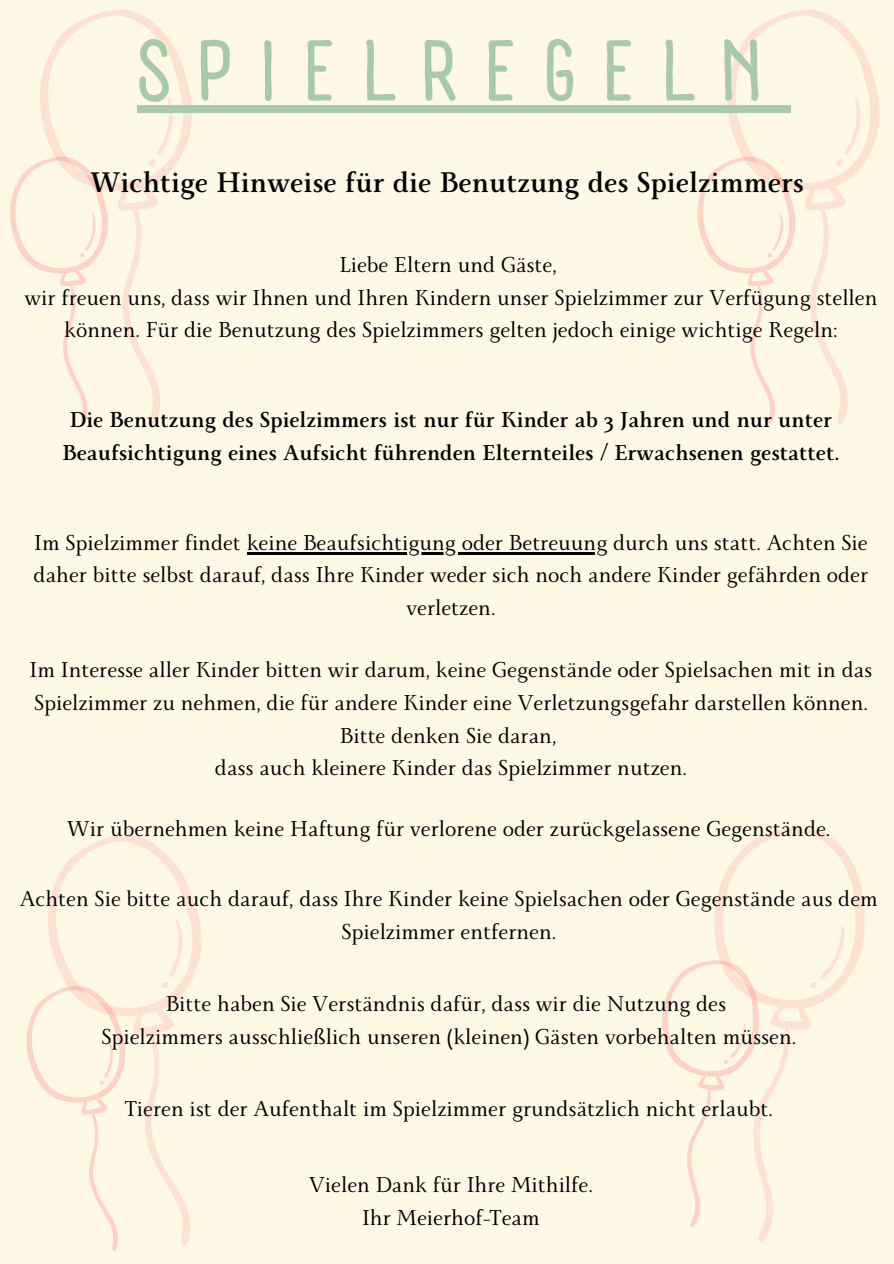
<style>
.page{position:relative;width:894px;height:1264px;background:#fff}
.page>*{position:absolute;margin:0;border:0;box-sizing:border-box;transform-origin:0 0}
.t1{font:700 84px "A Day Without Sun Text";letter-spacing:.31em;color:#a7cba8}
.t2{font:700 31.5px "Monterchi Serif";color:#000}
.t3{font:24px/32.7px "Monterchi Serif";color:#000;text-align:center}
.t4{font:700 24px/32.7px "Monterchi Serif";color:#000;text-align:center}
</style>
<div class="page">
<div style="left:0;top:0;width:893px;height:1263px;background:#fff8e5"></div>
<svg style="left:10px;top:162px;width:30px;height:108px"></svg>
<svg style="left:40px;top:10px;width:152px;height:414px"></svg>
<svg style="left:149px;top:97px;width:24px;height:69px"></svg>
<svg style="left:697px;top:163px;width:29px;height:106px"></svg>
<svg style="left:726px;top:10px;width:153px;height:414px"></svg>
<svg style="left:835px;top:97px;width:25px;height:69px"></svg>
<hr style="left:247px;top:552px;width:360px;height:2px;background:#000">
<svg style="left:26px;top:1000px;width:16px;height:87px"></svg>
<svg style="left:42px;top:835px;width:159px;height:416px"></svg>
<svg style="left:161px;top:918px;width:25px;height:71px"></svg>
<svg style="left:662px;top:828px;width:203px;height:414px"></svg>
<svg style="left:808px;top:922px;width:39px;height:67px"></svg>
<div style="left:137px;top:105px;width:653px;height:8px;background:#a7cba8"></div>
<p class="t1" style="left:137px;top:20px;width:628px">SPIELREGELN</p>
<p class="t2" style="left:90px;top:167px;width:714px">Wichtige Hinweise für die Benutzung des Spielzimmers</p>
<p class="t3" style="left:339px;top:252px;width:219px">Liebe Eltern und Gäste,</p>
<p class="t3" style="left:24px;top:285px;width:854px">wir freuen uns, dass wir Ihnen und Ihren Kindern unser Spielzimmer zur Verfügung stellen können. Für die Benutzung des Spielzimmers gelten jedoch einige wichtige Regeln:</p>
<p class="t4" style="left:62px;top:407px;width:778px">Die Benutzung des Spielzimmers ist nur für Kinder ab 3 Jahren und nur unter<br>Beaufsichtigung eines Aufsicht führenden Elternteiles / Erwachsenen gestattet.</p>
<p class="t3" style="left:34px;top:529px;width:835px">Im Spielzimmer findet keine Beaufsichtigung oder Betreuung durch uns statt. Achten Sie daher bitte selbst darauf, dass Ihre Kinder weder sich noch andere Kinder gefährden oder verletzen.</p>
<p class="t3" style="left:30px;top:657px;width:844px">Im Interesse aller Kinder bitten wir darum, keine Gegenstände oder Spielsachen mit in das<br>Spielzimmer zu nehmen, die für andere Kinder eine Verletzungsgefahr darstellen können.<br>Bitte denken Sie daran,</p>
<p class="t3" style="left:215px;top:755px;width:473px">dass auch kleinere Kinder das Spielzimmer nutzen.</p>
<p class="t3" style="left:67px;top:816px;width:764px">Wir übernehmen keine Haftung für verlorene oder zurückgelassene Gegenstände.</p>
<p class="t3" style="left:20px;top:886px;width:859px">Achten Sie bitte auch darauf, dass Ihre Kinder keine Spielsachen oder Gegenstände aus dem<br>Spielzimmer entfernen.</p>
<p class="t3" style="left:166px;top:991px;width:562px">Bitte haben Sie Verständnis dafür, dass wir die Nutzung des</p>
<p class="t3" style="left:101px;top:1024px;width:696px">Spielzimmers ausschließlich unseren (kleinen) Gästen vorbehalten müssen.</p>
<p class="t3" style="left:125px;top:1096px;width:649px">Tieren ist der Aufenthalt im Spielzimmer grundsätzlich nicht erlaubt.</p>
<p class="t3" style="left:309px;top:1171px;width:285px">Vielen Dank für Ihre Mithilfe.</p>
<p class="t3" style="left:362px;top:1204px;width:179px">Ihr Meierhof-Team</p>
</div>
